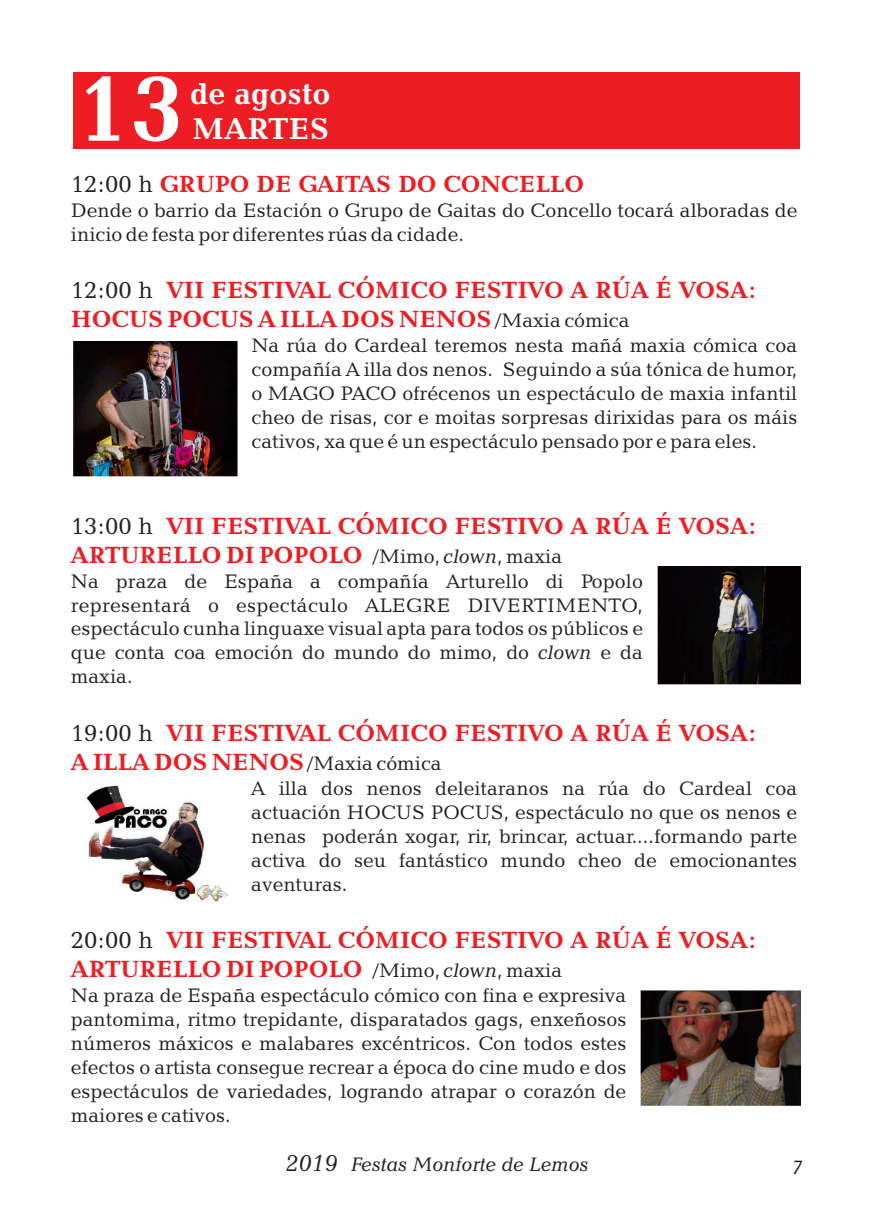
<style>
.page{position:relative;width:874px;height:1219px;background:#fff}
.page>*{position:absolute;margin:0;border:0;box-sizing:border-box;transform-origin:0 0}
.t1{font:700 96px "Candida BT";color:#fff}
.t2{font:700 31px/34.8px "Candida BT";color:#fff}
.t3{font:700 24px/28.8px "Candida BT";color:#ee1d23}
.t4{font:24px "Candida BT";color:#231f20}
.t5{font:20px/24.2px "Candida BT";color:#231f20}
.t6{font:italic 20px "Candida BT";color:#231f20}
.t7{font:italic 20px "Candara";color:#231f20}
.s1{font-weight:400;color:#231f20}
.s2{font-style:italic}
.s3{font-size:24px}
</style>
<div class="page">
<div style="left:74px;top:72px;width:725px;height:77px;background:#ee1d23"></div>
<img style="left:74px;top:342px;width:163px;height:135px">
<img style="left:657px;top:566px;width:142px;height:118px">
<img style="left:85px;top:785px;width:144px;height:118px">
<img style="left:640px;top:990px;width:159px;height:116px">
<h1 class="t1" style="left:76px;top:68px;width:109px">13</h1>
<h2 class="t2" style="left:190px;top:78px;width:142px">de agosto<br>MARTES</h2>
<p class="t3" style="left:71px;top:171px;width:514px"><span class="s1">12:00 h</span> GRUPO DE GAITAS DO CONCELLO</p>
<p class="t5" style="left:71px;top:199px;width:727px">Dende o barrio da Estación o Grupo de Gaitas do Concello tocará alboradas de inicio de festa por diferentes rúas da cidade.</p>
<p class="t4" style="left:71px;top:280px;width:84px">12:00 h</p>
<p class="t5" style="left:251px;top:309px;width:547px;text-indent:244px">/Maxia cómica<br>Na rúa do Cardeal teremos nesta mañá maxia cómica coa compañía A illa dos nenos. Seguindo a súa tónica de humor, o MAGO PACO ofrécenos un espectáculo de maxia infantil cheo de risas, cor e moitas sorpresas dirixidas para os máis cativos, xa que é un espectáculo pensado por e para eles.</p>
<p class="t3" style="left:71px;top:277px;width:686px;text-indent:96px">VII FESTIVAL CÓMICO FESTIVO A RÚA É VOSA:<br>HOCUS POCUS A ILLA DOS NENOS</p>
<p class="t3" style="left:71px;top:513px;width:686px;text-indent:96px">VII FESTIVAL CÓMICO FESTIVO A RÚA É VOSA:<br>ARTURELLO DI POPOLO</p>
<p class="t4" style="left:71px;top:516px;width:84px">13:00 h</p>
<p class="t5" style="left:71px;top:545px;width:573px;text-indent:302px">/Mimo, <span class="s2">clown</span>, maxia<br>Na praza de España a compañía Arturello di Popolo representará o espectáculo ALEGRE DIVERTIMENTO, espectáculo cunha linguaxe visual apta para todos os públicos e que conta coa emoción do mundo do mimo, do <span class="s2">clown</span> e da maxia.</p>
<p class="t3" style="left:71px;top:720px;width:686px;text-indent:96px">VII FESTIVAL CÓMICO FESTIVO A RÚA É VOSA:<br>A ILLA DOS NENOS</p>
<p class="t4" style="left:71px;top:723px;width:84px">19:00 h</p>
<p class="t5" style="left:251px;top:752px;width:547px;text-indent:56px">/Maxia cómica<br>A illa dos nenos deleitaranos na rúa do Cardeal coa actuación HOCUS POCUS, espectáculo no que os nenos e nenas poderán xogar, rir, brincar, actuar....formando parte activa do seu fantástico mundo cheo de emocionantes aventuras.</p>
<p class="t3" style="left:71px;top:927px;width:686px;text-indent:96px">VII FESTIVAL CÓMICO FESTIVO A RÚA É VOSA:<br>ARTURELLO DI POPOLO</p>
<p class="t4" style="left:71px;top:930px;width:84px">20:00 h</p>
<p class="t5" style="left:71px;top:959px;width:556px;text-indent:302px">/Mimo, <span class="s2">clown</span>, maxia<br>Na praza de España espectáculo cómico con fina e expresiva pantomima, ritmo trepidante, disparatados gags, enxeñosos números máxicos e malabares excéntricos. Con todos estes efectos o artista consegue recrear a época do cine mudo e dos espectáculos de variedades, logrando atrapar o corazón de maiores e cativos.</p>
<p class="t6" style="left:286px;top:1156px;width:304px"><span class="s3">2019</span> Festas Monforte de Lemos</p>
<p class="t7" style="left:793px;top:1156px;width:10px">7</p>
</div>
